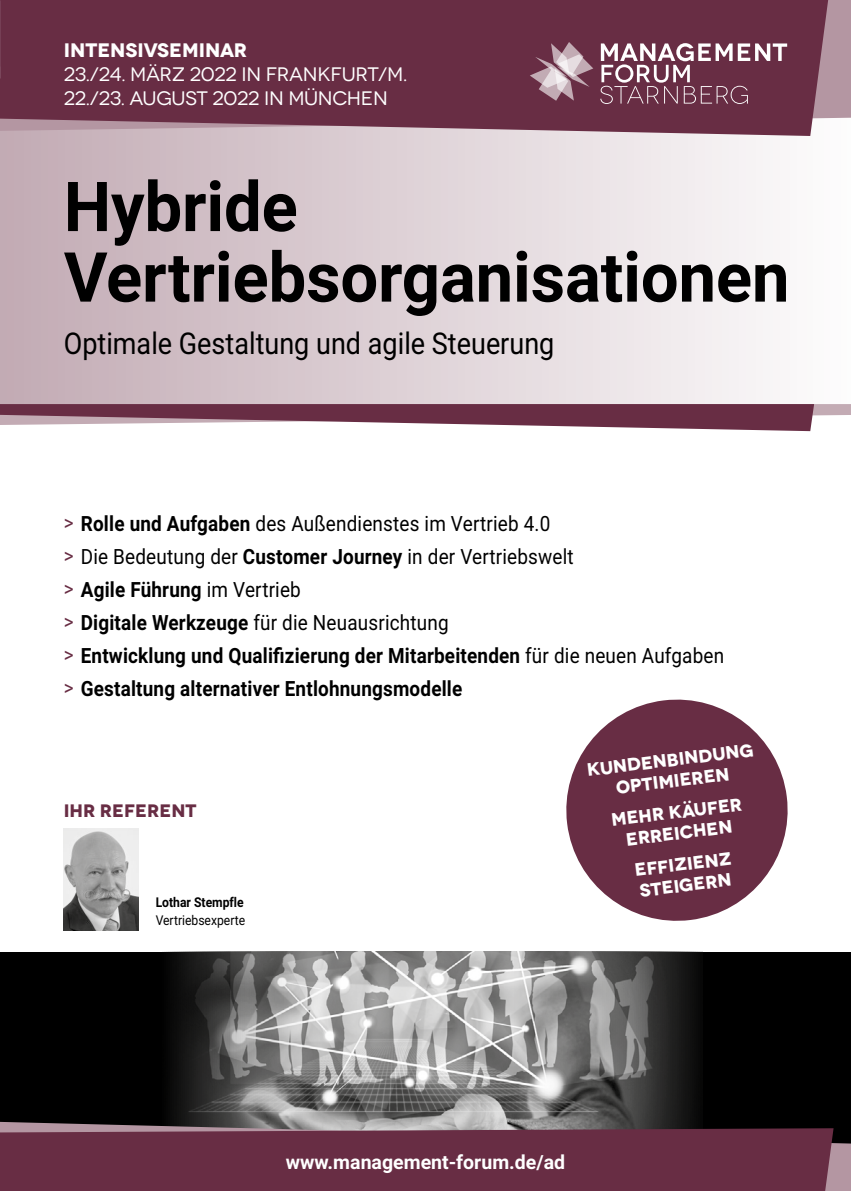
<style>
.page{position:relative;width:851px;height:1191px;background:#fff}
.page>*{position:absolute;margin:0;border:0;box-sizing:border-box;transform-origin:0 0}
.t1{font:700 69px/70.5px "Roboto";color:#000}
.t2{font:30px "Roboto";color:#000;scale:.9 1}
.t3{font:700 21px/33px "Roboto";letter-spacing:.01em;color:#000;scale:.9 1}
.t4{font:19.5px/24px "Novecentowide";letter-spacing:-.01em;color:#fff}
.t5{font:700 19.5px "Roboto";color:#fff}
.t6{font:700 19.5px "Novecentowide";color:#fff}
.t7{font:700 18px/21px "Novecentowide";color:#fff;text-align:center}
.t8{font:700 18px "Novecentowide";color:#682d44}
.t9{font:13.5px "Roboto";color:#000;scale:.9 1}
.t10{font:700 13.5px "Roboto";color:#000;scale:.9 1}
.s1{font-weight:400;color:#682d44}
.s2{font-weight:400}
</style>
<div class="page">
<div style="left:0;top:952px;width:850px;height:193px;background:#000"></div>
<img style="left:171px;top:952px;width:527px;height:169px">
<img style="left:64px;top:828px;width:75px;height:102px">
<div style="left:0;top:114px;width:850px;height:290px;background:linear-gradient(to right,#c2aab4,#fdfcfd)"></div>
<svg style="left:828px;top:0;width:22px;height:131px;fill:#b496a2"></svg>
<svg style="left:0;top:0;width:828px;height:136px;fill:#682d44"></svg>
<svg style="left:0;top:1121px;width:850px;height:70px"></svg>
<div style="left:0;top:1128px;width:833px;height:63px;background:#682d44"></div>
<svg style="left:0;top:404px;width:850px;height:27px"></svg>
<svg style="left:600px;top:43px;width:187px;height:61px"></svg>
<svg style="left:529px;top:42px;width:64px;height:59px"></svg>
<svg style="left:566px;top:699px;width:222px;height:222px;fill:#682d44"></svg>
<p class="t6" style="left:64px;top:38px;width:185px">INTENSIVSEMINAR</p>
<p class="t4" style="left:64px;top:62px;width:345px">23./24. MÄRZ 2022 IN FRANKFURT/M.<br>22./23. AUGUST 2022 IN MÜNCHEN</p>
<h1 class="t1" style="left:64px;top:169px;width:727px">Hybride<br>Vertriebsorganisationen</h1>
<h2 class="t2" style="left:64px;top:322px;width:546px">Optimale Gestaltung und agile Steuerung</h2>
<p class="t3" style="left:64px;top:506px;width:735px"><span class="s1">&gt;</span> Rolle und Aufgaben <span class="s2">des Außendienstes im Vertrieb 4.0<br></span><span class="s1">&gt;</span> <span class="s2">Die Bedeutung der</span> Customer Journey <span class="s2">in der Vertriebswelt<br></span><span class="s1">&gt;</span> Agile Führung <span class="s2">im Vertrieb<br></span><span class="s1">&gt;</span> Digitale Werkzeuge <span class="s2">für die Neuausrichtung<br></span><span class="s1">&gt;</span> Entwicklung und Qualifizierung der Mitarbeitenden <span class="s2">für die neuen Aufgaben </span><span class="s1">&gt;</span> Gestaltung alternativer Entlohnungsmodelle</p>
<p class="t8" style="left:64px;top:799px;width:134px">IHR REFERENT</p>
<p class="t10" style="left:156px;top:893px;width:99px">Lothar Stempfle</p>
<p class="t9" style="left:156px;top:911px;width:101px">Vertriebsexperte</p>
<p class="t7" style="left:585px;top:760px;width:169px;rotate:-7deg">KUNDENBINDUNG<br>OPTIMIEREN</p>
<p class="t7" style="left:610px;top:809px;width:133px;rotate:-7deg">MEHR KÄUFER<br>ERREICHEN</p>
<p class="t7" style="left:633px;top:859px;width:99px;text-align:left;rotate:-7deg">EFFIZIENZ<br>STEIGERN</p>
<p class="t5" style="left:286px;top:1148px;width:281px">www.management-forum.de/ad</p>
</div>
